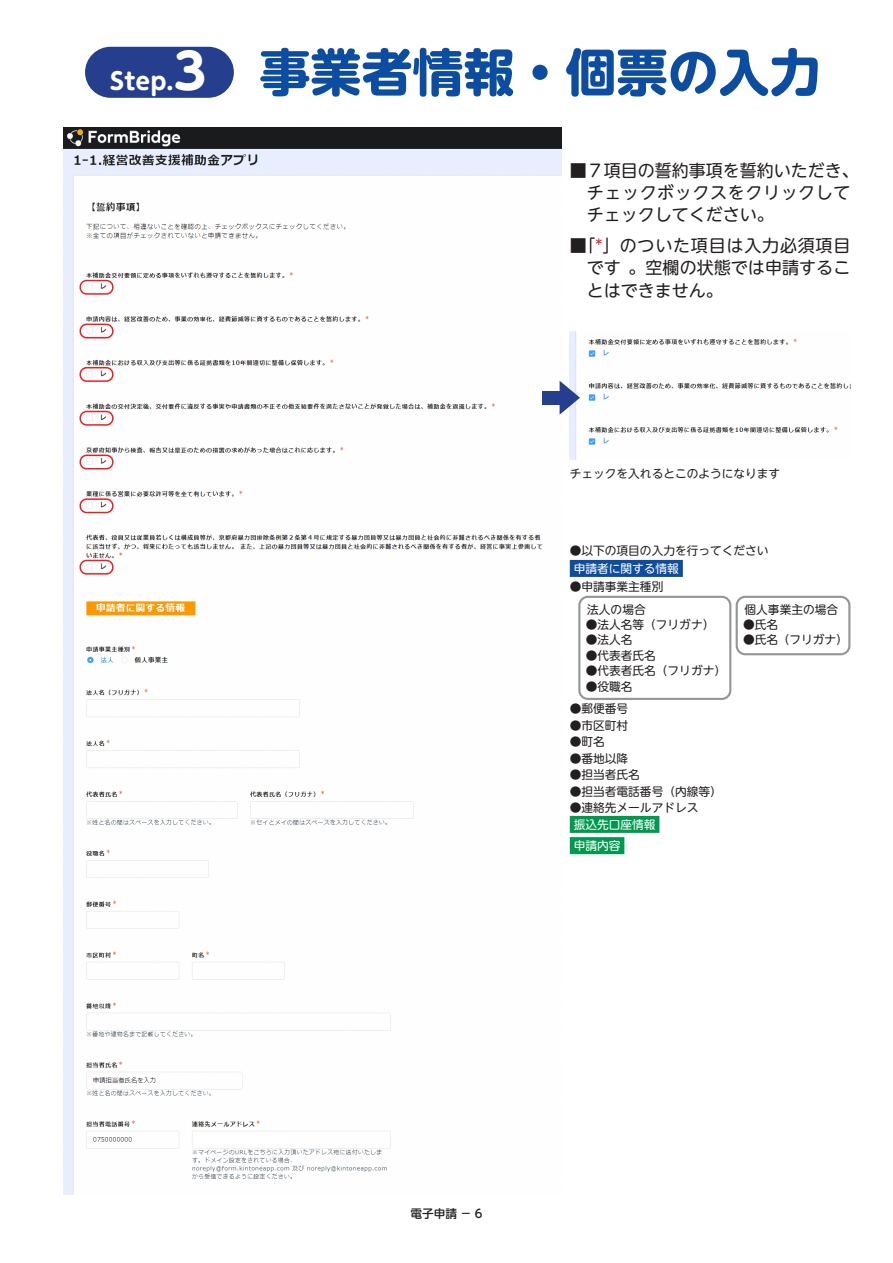
<style>
.page{position:relative;width:893px;height:1263px;background:#fff}
.page>*{position:absolute;margin:0;border:0;box-sizing:border-box;transform-origin:0 0}
.t1{font:700 51px "UD Shin M Go Pr 6 N";color:#0d4da1}
.t2{font:700 23.4px "UD Shin M Go Pr 6 N";color:#fff}
.t3{font:16.95px/22.4px "UD Shin M Go Pr 6 N";letter-spacing:.005em;color:#231f20}
.t4{font:11.7px "UD Shin M Go Pr 6 N";color:#231f20}
.t5{font:11.7px "UD Shin M Go Pr 6 N";color:#fff}
.t6{font:500 11.7px "UD Shin M Go Pr 6 N";color:#231f20}
.s1{font-size:48.9px}
.s2{color:#ee1d23}
</style>
<div class="page">
<img style="left:64px;top:153px;width:497px;height:1042px">
<img style="left:64px;top:128px;width:497px;height:25px">
<img style="left:570px;top:332px;width:280px;height:127px">
<div style="left:197px;top:1135px;width:90px;height:10px;background:#fff"></div>
<div style="left:80px;top:280px;width:34px;height:15px;border:1px solid #ee1d23;border-radius:6px"></div>
<div style="left:80px;top:324px;width:34px;height:14px;border:1px solid #ee1d23;border-radius:6px"></div>
<div style="left:80px;top:367px;width:34px;height:15px;border:1px solid #ee1d23;border-radius:6px"></div>
<div style="left:80px;top:411px;width:34px;height:15px;border:1px solid #ee1d23;border-radius:6px"></div>
<div style="left:80px;top:455px;width:34px;height:14px;border:1px solid #ee1d23;border-radius:6px"></div>
<div style="left:80px;top:498px;width:34px;height:15px;border:1px solid #ee1d23;border-radius:6px"></div>
<div style="left:570px;top:560px;width:113px;height:17px;background:#0d4da1"></div>
<div style="left:570px;top:816px;width:89px;height:17px;background:#00994e"></div>
<div style="left:570px;top:837px;width:54px;height:17px;background:#00994e"></div>
<div style="left:543px;top:391px;width:17px;height:13px;background:#253f8e"></div>
<svg style="left:560px;top:381px;width:20px;height:34px"></svg>
<div style="left:578px;top:596px;width:153px;height:104px;border:2px solid #939598;border-radius:9px"></div>
<div style="left:85px;top:47px;width:149px;height:51px;background:#253f8e;border-radius:26px"></div>
<div style="left:80px;top:560px;width:34px;height:15px;border:1px solid #ee1d23;border-radius:6px"></div>
<div style="left:736px;top:596px;width:114px;height:59px;border:2px solid #939598;border-radius:9px"></div>
<p class="t2" style="left:110px;top:61px;width:97px">Step.<span class="s1">3</span></p>
<p class="t1" style="left:259px;top:28px;width:563px">事業者情報・個票の入力</p>
<p class="t3" style="left:587px;top:158px;width:274px;text-indent:-17px">■７項目の誓約事項を誓約いただき、チェックボックスをクリックしてチェックしてください。</p>
<p class="t3" style="left:587px;top:233px;width:265px;text-align:justify;text-indent:-17px">■「<span class="s2">*</span>」のついた項目は入力必須項目です 。空欄の状態では申請することはできません。</p>
<p class="t4" style="left:570px;top:464px;width:212px">チェックを入れるとこのようになります</p>
<p class="t4" style="left:570px;top:540px;width:200px">●以下の項目の入力を行ってください</p>
<p class="t5" style="left:574px;top:558px;width:107px">申請者に関する情報</p>
<p class="t4" style="left:570px;top:577px;width:95px">●申請事業主種別</p>
<p class="t4" style="left:587px;top:599px;width:60px">法人の場合</p>
<p class="t4" style="left:586px;top:615px;width:130px">●法人名等（フリガナ）</p>
<p class="t4" style="left:586px;top:630px;width:48px">●法人名</p>
<p class="t4" style="left:586px;top:646px;width:72px">●代表者氏名</p>
<p class="t4" style="left:586px;top:661px;width:142px">●代表者氏名（フリガナ）</p>
<p class="t4" style="left:586px;top:676px;width:48px">●役職名</p>
<p class="t4" style="left:570px;top:699px;width:60px">●郵便番号</p>
<p class="t4" style="left:570px;top:716px;width:60px">●市区町村</p>
<p class="t4" style="left:570px;top:732px;width:37px">●町名</p>
<p class="t4" style="left:570px;top:748px;width:60px">●番地以降</p>
<p class="t4" style="left:570px;top:765px;width:72px">●担当者氏名</p>
<p class="t4" style="left:570px;top:781px;width:154px">●担当者電話番号（内線等）</p>
<p class="t4" style="left:570px;top:798px;width:130px">●連絡先メールアドレス</p>
<p class="t5" style="left:574px;top:814px;width:83px">振込先口座情報</p>
<p class="t5" style="left:574px;top:836px;width:48px">申請内容</p>
<p class="t4" style="left:745px;top:599px;width:95px">個人事業主の場合</p>
<p class="t4" style="left:743px;top:615px;width:37px">●氏名</p>
<p class="t4" style="left:743px;top:630px;width:106px">●氏名（フリガナ）</p>
<p class="t6" style="left:410px;top:1204px;width:74px">電子申請 − 6</p>
</div>
